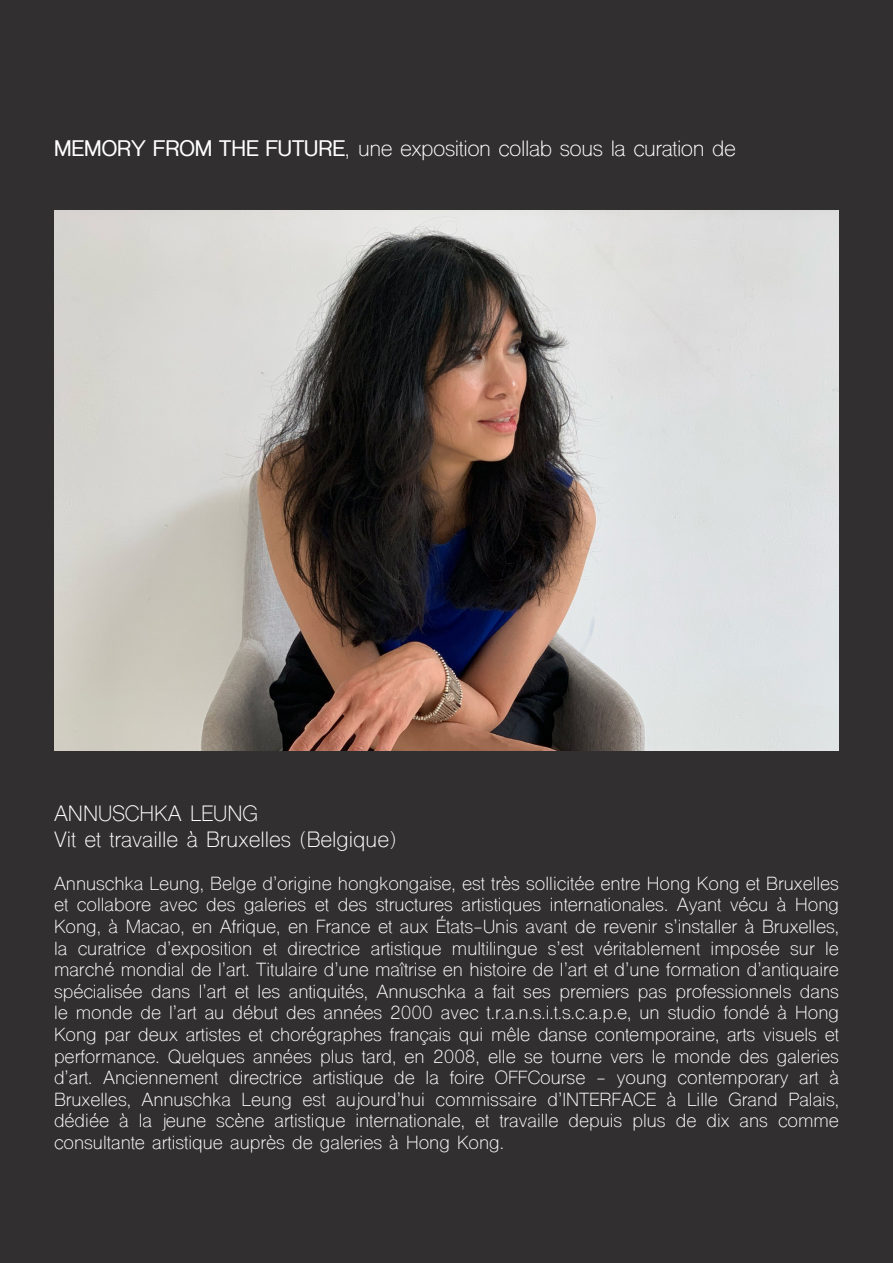
<style>
.page{position:relative;width:893px;height:1263px;background:#312f30}
.page>*{position:absolute;margin:0;border:0;box-sizing:border-box;transform-origin:0 0}
.t1{font:21px "Shree Dev 0714";letter-spacing:-.02em;color:#fff}
.t2{font:21px "Shree Dev 0714";color:#fff}
.t3{font:18px/21.6px "Shree Dev 0714";color:#fff;text-align:justify}
.s1{font-weight:700}
</style>
<div class="page">
<img style="left:54px;top:210px;width:785px;height:540px">
<p class="t1" style="left:54px;top:136px;width:683px"><span class="s1">MEMORY FROM THE FUTURE</span>, une exposition collab sous la curation de</p>
<p class="t2" style="left:54px;top:801px;width:205px">ANNUSCHKA LEUNG</p>
<p class="t2" style="left:54px;top:826px;width:344px">Vit et travaille à Bruxelles (Belgique)</p>
<p class="t3" style="left:54px;top:875px;width:786px">Annuschka Leung, Belge d’origine hongkongaise, est très sollicitée entre Hong Kong et Bruxelles et collabore avec des galeries et des structures artistiques internationales. Ayant vécu à Hong Kong, à Macao, en Afrique, en France et aux États-Unis avant de revenir s’installer à Bruxelles, la curatrice d’exposition et directrice artistique multilingue s’est véritablement imposée sur le marché mondial de l’art. Titulaire d’une maîtrise en histoire de l’art et d’une formation d’antiquaire spécialisée dans l’art et les antiquités, Annuschka a fait ses premiers pas professionnels dans le monde de l’art au début des années 2000 avec t.r.a.n.s.i.t.s.c.a.p.e, un studio fondé à Hong Kong par deux artistes et chorégraphes français qui mêle danse contemporaine, arts visuels et performance. Quelques années plus tard, en 2008, elle se tourne vers le monde des galeries d’art. Anciennement directrice artistique de la foire OFFCourse - young contemporary art à Bruxelles, Annuschka Leung est aujourd’hui commissaire d’INTERFACE à Lille Grand Palais, dédiée à la jeune scène artistique internationale, et travaille depuis plus de dix ans comme consultante artistique auprès de galeries à Hong Kong.</p>
</div>
